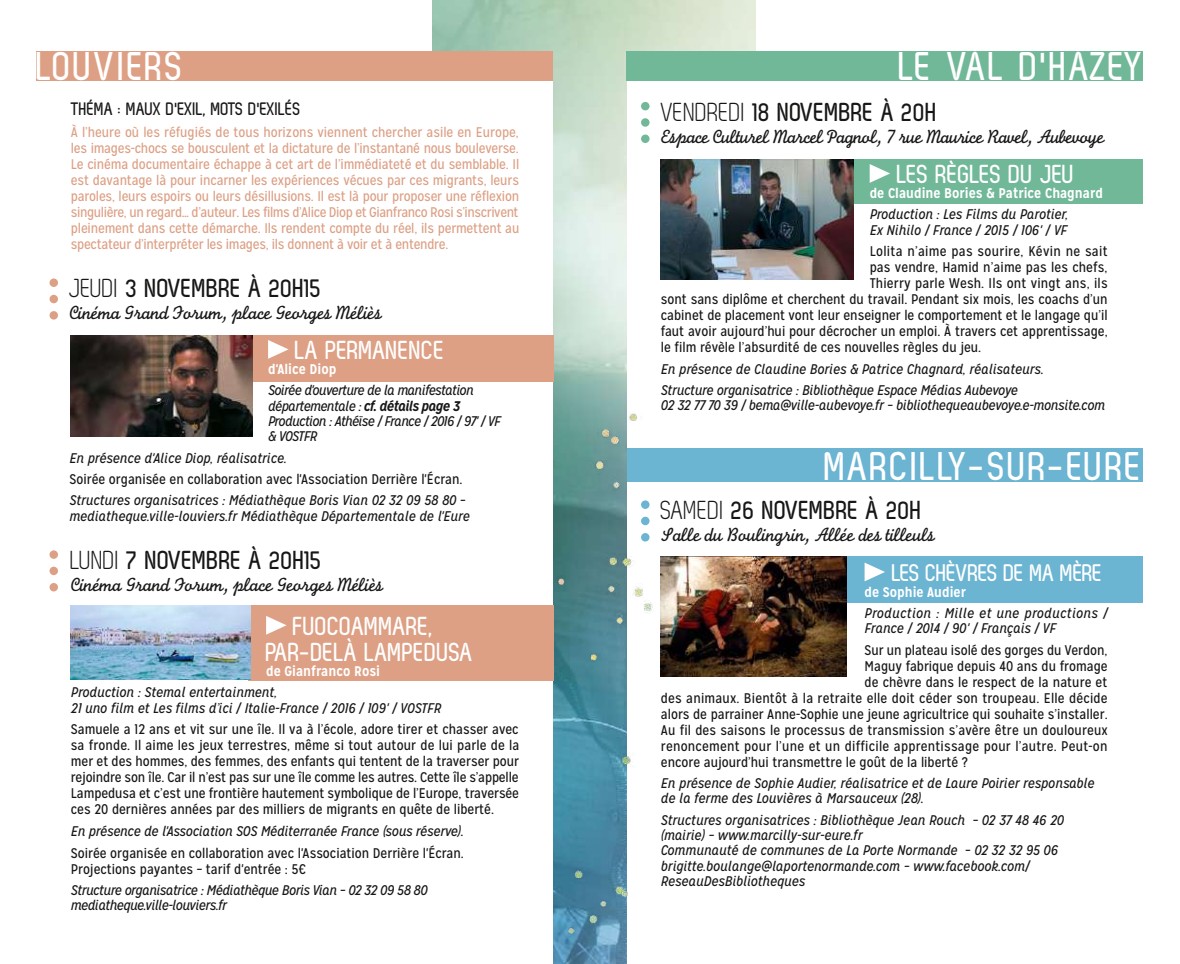
<style>
.page{position:relative;width:1180px;height:964px;background:#fff}
.page>*{position:absolute;margin:0;border:0;box-sizing:border-box;transform-origin:0 0}
.t1{font:700 40px "Zag";letter-spacing:.05em;color:#fff}
.t2{font:700 26px "Zag";color:#181716}
.t3{font:700 26px/26px "Zag";color:#fff;text-align:center}
.t4{font:700 26px "Zag";letter-spacing:-.025em;color:#fff}
.t5{font:700 24px "Zag";letter-spacing:-.02em;color:#fff}
.t6{font:20px "Monoline Script MT Std";letter-spacing:-.03em;color:#181716}
.t7{font:700 18px "Zag";letter-spacing:-.01em;color:#181716}
.t8{font:14px/16px "Mission Gothic";color:#181716;text-align:justify}
.t9{font:italic 14px/15.4px "Mission Gothic";color:#181716}
.t10{font:14px/16px "Mission Gothic";letter-spacing:-.02em;color:#dda085;text-align:justify}
.t11{font:italic 14px/15.4px "Mission Gothic";letter-spacing:-.04em;color:#181716}
.t12{font:italic 14px/15.4px "Mission Gothic";letter-spacing:-.03em;color:#181716}
.t13{font:700 14px "Mission Gothic";color:#fff}
.t14{font:italic 14px/15.4px "Mission Gothic";letter-spacing:.025em;color:#181716}
.t15{font:14px "Mission Gothic";letter-spacing:.02em;color:#181716}
.s1{font-family:"Zag Normal";font-weight:400}
.s2{font-weight:700}
</style>
<div class="page">
<img style="left:432px;top:0;width:323px;height:409px">
<div style="left:37px;top:51px;width:516px;height:913px;background:#fff"></div>
<div style="left:626px;top:51px;width:516px;height:913px;background:#fff"></div>
<img style="left:553px;top:409px;width:100px;height:555px">
<div style="left:626px;top:448px;width:516px;height:34px;background:#6bb4d2"></div>
<div style="left:825px;top:556px;width:317px;height:47px;background:#6bb4d2"></div>
<svg style="left:864px;top:562px;width:20px;height:19px"></svg>
<svg style="left:641px;top:500px;width:8px;height:41px"></svg>
<img style="left:660px;top:556px;width:186px;height:120px">
<div style="left:825px;top:159px;width:317px;height:45px;background:#71b899"></div>
<svg style="left:869px;top:164px;width:21px;height:19px"></svg>
<div style="left:626px;top:51px;width:516px;height:29px;background:#71b899"></div>
<svg style="left:641px;top:102px;width:8px;height:41px"></svg>
<img style="left:660px;top:159px;width:193px;height:121px">
<div style="left:248px;top:605px;width:305px;height:75px;background:#dda085"></div>
<img style="left:71px;top:605px;width:179px;height:75px">
<svg style="left:266px;top:616px;width:20px;height:19px"></svg>
<svg style="left:49px;top:550px;width:9px;height:41px"></svg>
<div style="left:37px;top:51px;width:516px;height:29px;background:#dda085"></div>
<div style="left:71px;top:336px;width:482px;height:46px;background:#dda085"></div>
<svg style="left:268px;top:340px;width:20px;height:19px"></svg>
<svg style="left:49px;top:278px;width:9px;height:42px"></svg>
<img style="left:71px;top:336px;width:181px;height:100px">
<h1 class="t1" style="left:37px;top:44px;width:148px">LOUVIERS</h1>
<p class="t7" style="left:71px;top:99px;width:230px">THÉMA : MAUX D'EXIL, MOTS D'EXILÉS</p>
<p class="t10" style="left:71px;top:124px;width:450px">à l’heure où les réfugiés de tous horizons viennent chercher asile en Europe, les images-chocs se bousculent et la dictature de l’instantané nous bouleverse.<br>Le cinéma documentaire échappe à cet art de l’immédiateté et du semblable. Il est davantage là pour incarner les expériences vécues par ces migrants, leurs paroles, leurs espoirs ou leurs désillusions. Il est là pour proposer une réflexion singulière, un regard… d’auteur. Les films d’Alice Diop et Gianfranco Rosi s’inscrivent pleinement dans cette démarche. Ils rendent compte du réel, ils permettent au spectateur d’interpréter les images, ils donnent à voir et à entendre.</p>
<h2 class="t2" style="left:69px;top:274px;width:254px"><span class="s1">JEUDI</span> 3 NOVEMBRE À 20H15</h2>
<h3 class="t6" style="left:69px;top:300px;width:314px">Cinéma Grand Forum, place Georges Méliès</h3>
<h2 class="t3" style="left:295px;top:337px;width:151px">LA PERMANENCE</h2>
<p class="t13" style="left:268px;top:360px;width:70px">d'Alice Diop</p>
<p class="t11" style="left:268px;top:383px;width:234px">Soirée d'ouverture de la manifestation départementale : <span class="s2">cf. détails page 3<br></span>Production : Athéïse / France / 2016 / 97' / VF &amp; VOSTFR</p>
<p class="t9" style="left:69px;top:450px;width:219px">En présence d'Alice Diop, réalisatrice.</p>
<p class="t8" style="left:69px;top:471px;width:394px">Soirée organisée en collaboration avec l'Association Derrière l'Écran.</p>
<p class="t9" style="left:69px;top:493px;width:402px">Structures organisatrices : Médiathèque Boris Vian 02 32 09 58 80 – mediatheque.ville-louviers.fr Médiathèque Départementale de l'Eure</p>
<h2 class="t2" style="left:71px;top:546px;width:253px"><span class="s1">LUNDI</span> 7 NOVEMBRE À 20H15</h2>
<h3 class="t6" style="left:71px;top:573px;width:314px">Cinéma Grand Forum, place Georges Méliès</h3>
<h2 class="t3" style="left:266px;top:612px;width:209px">FUOCOAMMARE,<br>PAR-DELÀ LAMPEDUSA</h2>
<p class="t13" style="left:266px;top:662px;width:116px">de Gianfranco Rosi</p>
<p class="t9" style="left:71px;top:685px;width:372px">Production : Stemal entertainment,<br>21 uno film et Les films d’ici / Italie-France / 2016 / 109' / VOSTFR</p>
<p class="t8" style="left:71px;top:721px;width:450px">Samuele a 12 ans et vit sur une île. Il va à l’école, adore tirer et chasser avec sa fronde. Il aime les jeux terrestres, même si tout autour de lui parle de la mer et des hommes, des femmes, des enfants qui tentent de la traverser pour rejoindre son île. Car il n’est pas sur une île comme les autres. Cette île s’appelle Lampedusa et c’est une frontière hautement symbolique de l’Europe, traversée ces 20 dernières années par des milliers de migrants en quête de liberté.</p>
<p class="t9" style="left:71px;top:823px;width:394px">En présence de l'Association SOS Méditerranée France (sous réserve).</p>
<p class="t8" style="left:71px;top:845px;width:394px">Soirée organisée en collaboration avec l'Association Derrière l'Écran.<br>Projections payantes – tarif d'entrée : 5€</p>
<p class="t12" style="left:71px;top:882px;width:358px">Structure organisatrice : Médiathèque Boris Vian – 02 32 09 58 80 mediatheque.ville-louviers.fr</p>
<h1 class="t1" style="left:898px;top:44px;width:245px">LE VAL D'HAZEY</h1>
<h2 class="t2" style="left:660px;top:98px;width:278px"><span class="s1">VENDREDI</span> 18 NOVEMBRE À 20H</h2>
<h3 class="t6" style="left:660px;top:124px;width:445px">Espace Culturel Marcel Pagnol, 7 rue Maurice Ravel, Aubevoye</h3>
<h2 class="t4" style="left:897px;top:160px;width:176px">LES RÈGLES DU JEU</h2>
<p class="t13" style="left:869px;top:185px;width:235px">de Claudine Bories &amp; Patrice Chagnard</p>
<p class="t9" style="left:869px;top:207px;width:200px">Production : Les Films du Parotier,<br>Ex Nihilo / France / 2015 / 106' / VF</p>
<p class="t15" style="left:869px;top:243px;width:239px">Lolita n’aime pas sourire, Kévin ne sait</p>
<p class="t8" style="left:869px;top:260px;width:239px">pas vendre, Hamid n’aime pas les chefs,</p>
<p class="t8" style="left:869px;top:276px;width:239px">Thierry parle Wesh. Ils ont vingt ans, ils</p>
<p class="t8" style="left:660px;top:292px;width:448px">sont sans diplôme et cherchent du travail. Pendant six mois, les coachs d’un</p>
<p class="t8" style="left:660px;top:308px;width:448px">cabinet de placement vont leur enseigner le comportement et le langage qu’il</p>
<p class="t8" style="left:660px;top:324px;width:448px">faut avoir aujourd’hui pour décrocher un emploi. À travers cet apprentissage,</p>
<p class="t8" style="left:660px;top:340px;width:322px">le film révèle l’absurdité de ces nouvelles règles du jeu.</p>
<p class="t9" style="left:660px;top:358px;width:384px;line-height:21px">En présence de Claudine Bories &amp; Patrice Chagnard, réalisateurs.<br>Structure organisatrice : Bibliothèque Espace Médias Aubevoye</p>
<p class="t9" style="left:660px;top:397px;width:445px">02 32 77 70 39 / bema@ville-aubevoye.fr – bibliothequeaubevoye.e-monsite.com</p>
<h1 class="t1" style="left:824px;top:444px;width:22px">MARC</h1>
<h1 class="t1" style="left:911px;top:444px;width:212px">ILLY-SUR-EURE</h1>
<h2 class="t2" style="left:660px;top:496px;width:263px"><span class="s1">SAMEDI</span> 26 NOVEMBRE À 20H</h2>
<h3 class="t6" style="left:660px;top:523px;width:275px">Salle du Boulingrin, Allée des tilleuls</h3>
<h3 class="t5" style="left:892px;top:560px;width:212px">LES CHÈVRES DE MA MÈRE</h3>
<p class="t13" style="left:864px;top:583px;width:103px">de Sophie Audier</p>
<p class="t14" style="left:864px;top:605px;width:244px">Production : Mille et une productions /<br>France / 2014 / 90' / Français / VF</p>
<p class="t8" style="left:864px;top:642px;width:244px">Sur un plateau isolé des gorges du Verdon,</p>
<p class="t8" style="left:864px;top:658px;width:244px">Maguy fabrique depuis 40 ans du fromage</p>
<p class="t8" style="left:864px;top:674px;width:244px">de chèvre dans le respect de la nature et</p>
<p class="t8" style="left:660px;top:690px;width:448px">des animaux. Bientôt à la retraite elle doit céder son troupeau. Elle décide</p>
<p class="t8" style="left:660px;top:706px;width:448px">alors de parrainer Anne-Sophie une jeune agricultrice qui souhaite s’installer.</p>
<p class="t8" style="left:660px;top:722px;width:448px">Au fil des saisons le processus de transmission s’avère être un douloureux</p>
<p class="t8" style="left:660px;top:738px;width:448px">renoncement pour l’une et un difficile apprentissage pour l’autre. Peut-on</p>
<p class="t8" style="left:660px;top:754px;width:308px">encore aujourd’hui transmettre le goût de la liberté ?</p>
<p class="t9" style="left:660px;top:775px;width:435px">En présence de Sophie Audier, réalisatrice et de Laure Poirier responsable de la ferme des Louvières à Marsauceux (28).</p>
<p class="t9" style="left:660px;top:812px;width:404px">Structures organisatrices : Bibliothèque Jean Rouch – 02 37 48 46 20 (mairie) – www.marcilly-sur-eure.fr<br>Communauté de communes de La Porte Normande – 02 32 32 95 06 brigitte.boulange@laportenormande.com – www.facebook.com/ ReseauDesBibliotheques</p>
</div>
